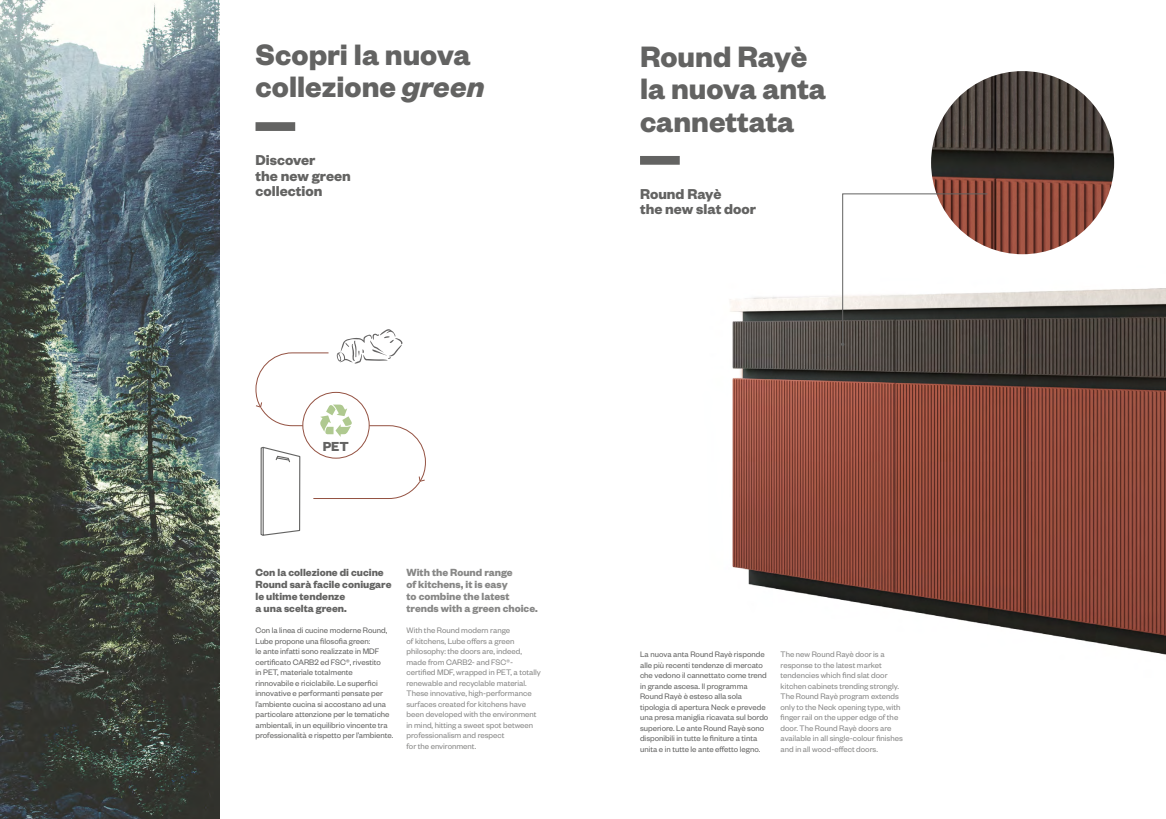
<style>
.page{position:relative;width:1166px;height:819px;background:#fff}
.page>*{position:absolute;margin:0;border:0;box-sizing:border-box;transform-origin:0 0}
.t1{font:700 32.38px/32.4px "Founders Grotesk";color:#636362}
.t2{font:700 15.75px/15.8px "Founders Grotesk";color:#636362}
.t3{font:700 14.35px "Founders Grotesk";color:#636362}
.t4{font:700 11.38px/12.2px "Founders Grotesk";color:#636362}
.t5{font:700 11.38px/12.2px "Founders Grotesk";color:#878786}
.t6{font:8.75px/10.5px "Founders Grotesk";color:#636362}
.t7{font:8.75px/10.5px "Founders Grotesk";color:#878786}
.s1{font-style:italic}
</style>
<div class="page">
<img style="left:730px;top:248px;width:436px;height:407px">
<img style="left:931px;top:71px;width:183px;height:183px;border-radius:92px">
<svg style="left:841px;top:193px;width:147px;height:153px"></svg>
<div style="left:640px;top:156px;width:40px;height:9px;background:#636362"></div>
<img style="left:0;top:0;width:220px;height:819px">
<svg style="left:255px;top:329px;width:171px;height:207px"></svg>
<div style="left:255px;top:122px;width:40px;height:9px;background:#636362"></div>
<h1 class="t1" style="left:255px;top:37px;width:230px">Scopri la nuova collezione <span class="s1">green</span></h1>
<h2 class="t2" style="left:255px;top:151px;width:97px">Discover<br>the new green collection</h2>
<h3 class="t3" style="left:323px;top:437px;width:28px">PET</h3>
<h3 class="t4" style="left:255px;top:565px;width:137px">Con la collezione di cucine<br>Round sarà facile coniugare le ultime tendenze<br>a una scelta green.</h3>
<p class="t6" style="left:255px;top:624px;width:139px">Con la linea di cucine moderne Round, Lube propone una filosofia green:<br>le ante infatti sono realizzate in MDF certificato CARB2 ed FSC®, rivestito<br>in PET, materiale totalmente<br>rinnovabile e riciclabile. Le superfici innovative e performanti pensate per l’ambiente cucina si accostano ad una particolare attenzione per le tematiche ambientali, in un equilibrio vincente tra professionalità e rispetto per l’ambiente.</p>
<h3 class="t5" style="left:406px;top:565px;width:133px">With the Round range<br>of kitchens, it is easy<br>to combine the latest trends with a green choice.</h3>
<p class="t7" style="left:406px;top:624px;width:136px">With the Round modern range<br>of kitchens, Lube offers a green philosophy: the doors are, indeed, made from CARB2- and FSC®- certified MDF, wrapped in PET, a totally renewable and recyclable material.<br>These innovative, high-performance surfaces created for kitchens have been developed with the environment in mind, hitting a sweet spot between professionalism and respect<br>for the environment.</p>
<h1 class="t1" style="left:640px;top:39px;width:187px">Round Rayè la nuova anta cannettata</h1>
<h2 class="t2" style="left:640px;top:185px;width:117px">Round Rayè<br>the new slat door</h2>
<p class="t6" style="left:640px;top:649px;width:130px">La nuova anta Round Rayè risponde alle più recenti tendenze di mercato che vedono il cannettato come trend in grande ascesa. Il programma Round Rayè è esteso alla sola tipologia di apertura Neck e prevede una presa maniglia ricavata sul bordo superiore. Le ante Round Rayè sono disponibili in tutte le finiture a tinta unita e in tutte le ante effetto legno.</p>
<p class="t7" style="left:780px;top:649px;width:124px">The new Round Rayè door is a response to the latest market tendencies which find slat door kitchen cabinets trending strongly.<br>The Round Rayè program extends only to the Neck opening type, with finger rail on the upper edge of the door. The Round Rayè doors are available in all single-colour finishes and in all wood-effect doors.</p>
</div>
